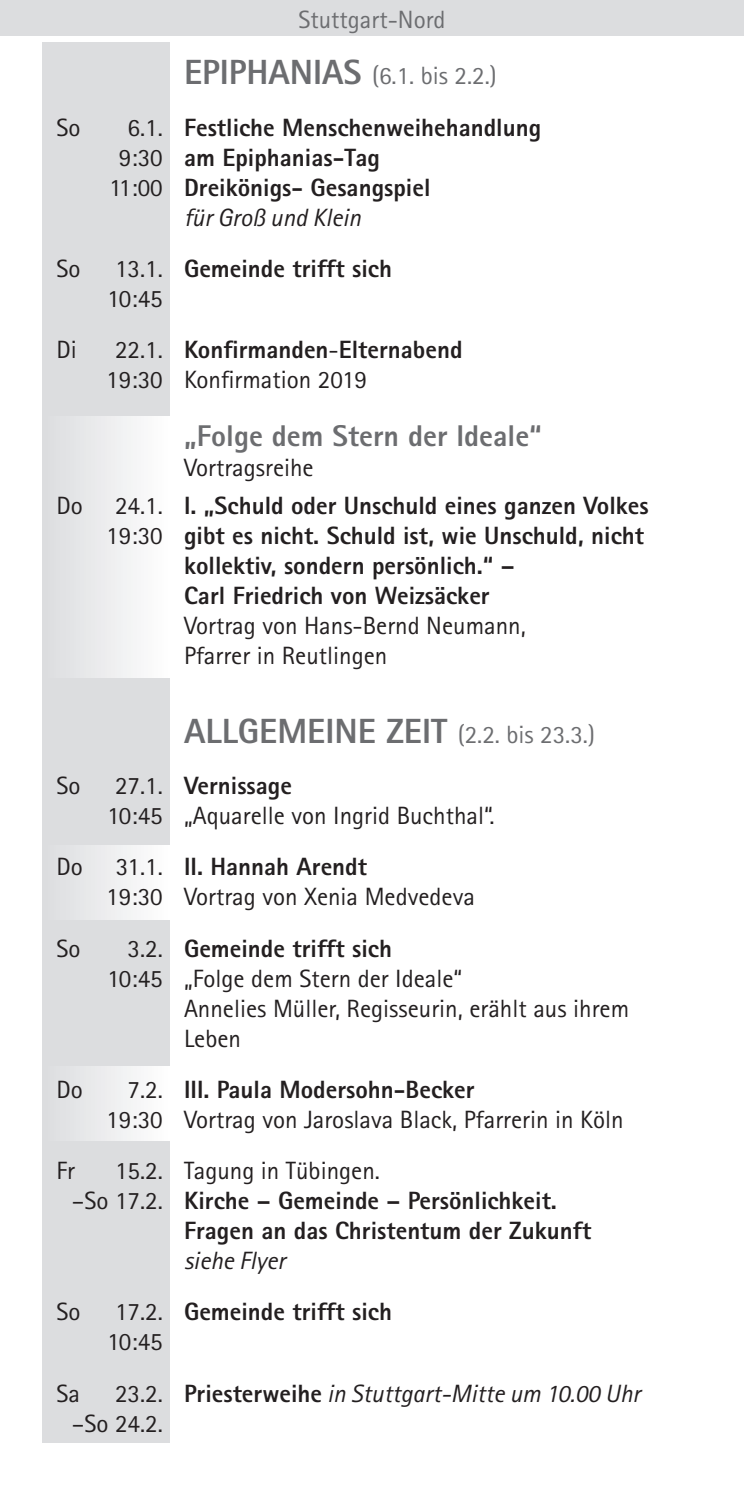
<style>
.page{position:relative;width:744px;height:1489px;background:#fff}
.page>*{position:absolute;margin:0;border:0;box-sizing:border-box;transform-origin:0 0}
.t1{font:800 35px "Rotis Sans Serif";color:#6c6d70}
.t2{font:800 30px "Rotis Sans Serif";color:#6c6d70}
.t3{font:25px/30px "Rotis Sans Serif";color:#231f20}
.t4{font:800 25px/30px "Rotis Sans Serif";color:#231f20}
.t5{font:italic 25px/30px "Rotis Sans Serif";color:#231f20}
.t6{font:25px "Rotis Sans Serif";color:#6c6d70}
.s1{font-weight:800;font-size:35px}
.s2{font-weight:400}
.s3{font-weight:800}
.s4{font-weight:400;font-size:25px}
.s5{font-style:normal}
.s6{font-weight:800;font-style:normal}
</style>
<div class="page">
<div style="left:42px;top:43px;width:128px;height:1399px;background:#dcdddf"></div>
<div style="left:42px;top:417px;width:128px;height:261px;background:linear-gradient(to right,#dbdcdf,#fefefe)"></div>
<div style="left:42px;top:846px;width:128px;height:73px;background:linear-gradient(to right,#dbdcdf,#fefefe)"></div>
<div style="left:42px;top:1066px;width:128px;height:74px;background:linear-gradient(to right,#dbdcdf,#fefefe)"></div>
<div style="left:0;top:0;width:743px;height:36px;background:#dcdddf"></div>
<p class="t6" style="left:298px;top:10px;width:149px">Stuttgart-Nord</p>
<p class="t6" style="left:184px;top:67px;width:314px"><span class="s1">EPIPHANIAS</span> (6.1. bis 2.2.)</p>
<p class="t3" style="left:56px;top:115px;width:26px">So</p>
<p class="t4" style="left:127px;top:115px;width:415px"><span class="s2">6.1.</span> Festliche Menschenweihehandlung</p>
<p class="t4" style="left:119px;top:145px;width:263px"><span class="s2">9:30</span> am Epiphanias-Tag</p>
<p class="t4" style="left:109px;top:175px;width:323px"><span class="s2">11:00</span> Dreikönigs- Gesangspiel</p>
<p class="t5" style="left:184px;top:205px;width:178px">für Groß und Klein</p>
<p class="t3" style="left:56px;top:256px;width:26px">So</p>
<p class="t4" style="left:107px;top:256px;width:286px;text-indent:8px"><span class="s2">13.1.</span> Gemeinde trifft sich<br><span class="s2">10:45</span></p>
<p class="t3" style="left:56px;top:337px;width:22px">Di</p>
<p class="t3" style="left:106px;top:337px;width:357px;text-indent:9px">22.1. <span class="s3">Konfirmanden</span>-<span class="s3">Elternabend<br></span>19:30 Konfirmation 2019</p>
<p class="t2" style="left:184px;top:426px;width:359px">„Folge dem Stern der Ideale“</p>
<p class="t3" style="left:184px;top:455px;width:131px">Vortragsreihe</p>
<p class="t3" style="left:56px;top:492px;width:28px">Do</p>
<p class="t4" style="left:115px;top:492px;width:535px"><span class="s2">24.1.</span> I. „Schuld oder Unschuld eines ganzen Volkes</p>
<p class="t4" style="left:106px;top:522px;width:539px"><span class="s2">19:30</span> gibt es nicht. Schuld ist, wie Unschuld, nicht</p>
<p class="t4" style="left:184px;top:552px;width:332px">kollektiv, sondern persönlich.“ –</p>
<p class="t4" style="left:184px;top:582px;width:307px">Carl Friedrich von Weizsäcker</p>
<p class="t3" style="left:184px;top:612px;width:343px">Vortrag von Hans-Bernd Neumann,<br>Pfarrer in Reutlingen</p>
<h1 class="t1" style="left:184px;top:718px;width:412px">ALLGEMEINE ZEIT <span class="s4">(2.2. bis 23.3.)</span></h1>
<p class="t3" style="left:56px;top:773px;width:26px">So</p>
<p class="t3" style="left:107px;top:773px;width:388px;text-indent:8px">27.1. <span class="s3">Vernissage<br></span>10:45 „Aquarelle von Ingrid Buchthal“.</p>
<p class="t3" style="left:56px;top:854px;width:28px">Do</p>
<p class="t3" style="left:106px;top:854px;width:370px;text-indent:10px">31.1. <span class="s3">II. Hannah Arendt<br></span>19:30 Vortrag von Xenia Medvedeva</p>
<p class="t3" style="left:56px;top:935px;width:26px">So</p>
<p class="t4" style="left:127px;top:935px;width:266px"><span class="s2">3.2.</span> Gemeinde trifft sich</p>
<p class="t3" style="left:107px;top:965px;width:356px">10:45 „Folge dem Stern der Ideale“</p>
<p class="t3" style="left:184px;top:995px;width:446px">Annelies Müller, Regisseurin, erählt aus ihrem</p>
<p class="t3" style="left:184px;top:1025px;width:58px">Leben</p>
<p class="t3" style="left:56px;top:1076px;width:28px">Do</p>
<p class="t3" style="left:106px;top:1076px;width:519px;text-indent:21px">7.2. <span class="s3">III. Paula Modersohn-Becker<br></span>19:30 Vortrag von Jaroslava Black, Pfarrerin in Köln</p>
<p class="t3" style="left:56px;top:1158px;width:20px">Fr</p>
<p class="t3" style="left:115px;top:1158px;width:266px">15.2. Tagung in Tübingen.</p>
<p class="t4" style="left:72px;top:1188px;width:486px"><span class="s2">–So 17.2.</span> Kirche – Gemeinde – Persönlichkeit.</p>
<p class="t4" style="left:184px;top:1218px;width:408px">Fragen an das Christentum der Zukunft</p>
<p class="t5" style="left:184px;top:1248px;width:103px">siehe Flyer</p>
<p class="t3" style="left:56px;top:1299px;width:26px">So</p>
<p class="t4" style="left:107px;top:1299px;width:286px;text-indent:8px"><span class="s2">17.2.</span> Gemeinde trifft sich<br><span class="s2">10:45</span></p>
<p class="t3" style="left:56px;top:1380px;width:25px">Sa</p>
<p class="t5" style="left:72px;top:1380px;width:569px;text-indent:43px"><span class="s5">23.2.</span> <span class="s6">Priesterweihe</span> in Stuttgart-Mitte um 10.00 Uhr <span class="s5">–So 24.2.</span></p>
</div>
